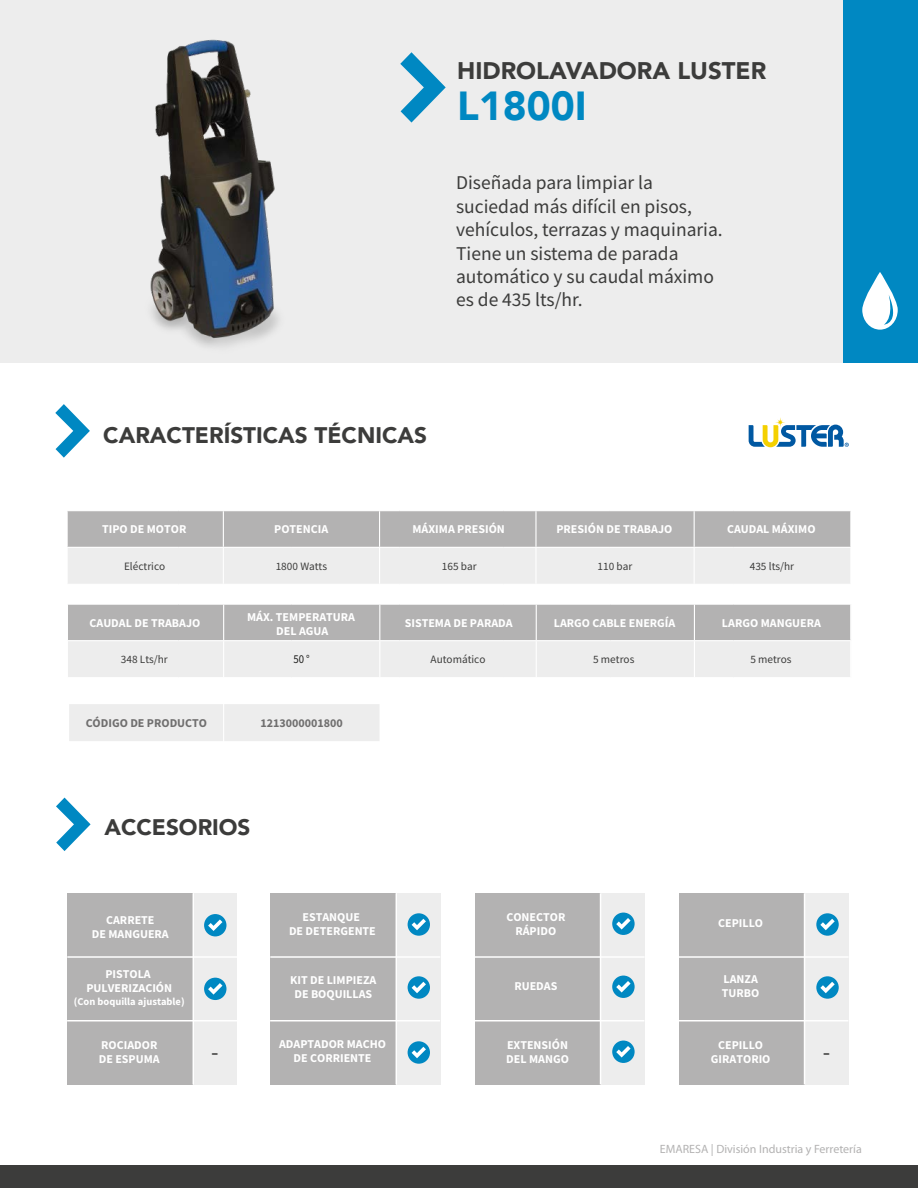
<style>
.page{position:relative;width:918px;height:1188px;background:#fff}
.page>*{position:absolute;margin:0;border:0;box-sizing:border-box;transform-origin:0 0}
.t1{font:900 40.5px "Avenir";color:#0088c2}
.t2{font:900 24px "Avenir";color:#3c3c3b}
.t3{font:24px "Source Sans Pro";color:#3c3c3b}
.t4{font:900 22.5px "Avenir";color:#3c3c3b}
.t5{font:19.5px/23.4px "Source Sans Pro";color:#3c3c3b}
.t6{font:700 12px/14.4px "Source Sans Pro";color:#fff;text-align:center}
.t7{font:12px "Myriad Pro";color:#b3b2b2}
.t8{font:700 12px "Source Sans Pro";color:#706f6f}
.t9{font:12px "Source Sans Pro";color:#1d1d1b;scale:.9 1}
.t10{font:11.25px "Source Sans Pro";color:#3c3c3b}
.t11{font:700 10.5px "Source Sans Pro";color:#fff}
</style>
<div class="page">
<div style="left:0;top:0;width:918px;height:362px;background:#ededed"></div>
<div style="left:0;top:1166px;width:918px;height:22px;background:#3c3c3b"></div>
<div style="left:844px;top:0;width:74px;height:362px;background:#0088c2"></div>
<svg style="left:400px;top:52px;width:46px;height:71px"></svg>
<svg style="left:55px;top:404px;width:35px;height:54px"></svg>
<svg style="left:56px;top:798px;width:35px;height:53px"></svg>
<svg style="left:68px;top:511px;width:782px;height:73px;background:#d0d0d0"></svg>
<hr style="left:223px;top:511px;width:1px;height:36px;background:#fff">
<hr style="left:379px;top:511px;width:1px;height:36px;background:#fff">
<hr style="left:535px;top:511px;width:2px;height:36px;background:#fff">
<hr style="left:694px;top:511px;width:1px;height:36px;background:#fff">
<hr style="left:223px;top:548px;width:1px;height:36px;background:#fff">
<hr style="left:379px;top:548px;width:1px;height:36px;background:#fff">
<hr style="left:535px;top:548px;width:2px;height:36px;background:#fff">
<hr style="left:694px;top:548px;width:1px;height:36px;background:#fff">
<hr style="left:67px;top:547px;width:111px;height:1px;background:#fff">
<hr style="left:178px;top:547px;width:113px;height:1px;background:#fff">
<hr style="left:291px;top:547px;width:108px;height:1px;background:#fff">
<hr style="left:399px;top:547px;width:105px;height:1px;background:#fff">
<hr style="left:504px;top:547px;width:106px;height:1px;background:#fff">
<hr style="left:610px;top:547px;width:123px;height:1px;background:#fff">
<hr style="left:733px;top:547px;width:118px;height:1px;background:#fff">
<svg style="left:68px;top:605px;width:782px;height:72px;background:#d0d0d0"></svg>
<hr style="left:223px;top:605px;width:1px;height:35px;background:#fff">
<hr style="left:379px;top:605px;width:1px;height:35px;background:#fff">
<hr style="left:536px;top:605px;width:1px;height:35px;background:#fff">
<hr style="left:694px;top:605px;width:1px;height:35px;background:#fff">
<hr style="left:223px;top:641px;width:1px;height:36px;background:#fff">
<hr style="left:379px;top:641px;width:1px;height:36px;background:#fff">
<hr style="left:536px;top:641px;width:1px;height:36px;background:#fff">
<hr style="left:694px;top:641px;width:1px;height:36px;background:#fff">
<hr style="left:67px;top:640px;width:112px;height:1px;background:#fff">
<hr style="left:179px;top:640px;width:112px;height:1px;background:#fff">
<hr style="left:291px;top:640px;width:109px;height:1px;background:#fff">
<hr style="left:400px;top:640px;width:104px;height:1px;background:#fff">
<hr style="left:504px;top:640px;width:106px;height:1px;background:#fff">
<hr style="left:610px;top:640px;width:124px;height:1px;background:#fff">
<hr style="left:734px;top:640px;width:118px;height:1px;background:#fff">
<svg style="left:862px;top:272px;width:36px;height:58px"></svg>
<div style="left:67px;top:893px;width:126px;height:192px;background:#b3b2b2"></div>
<div style="left:193px;top:893px;width:44px;height:192px;background:#ededed"></div>
<hr style="left:67px;top:956px;width:170px;height:2px;background:#fff">
<hr style="left:193px;top:893px;width:1px;height:192px;background:#fff">
<hr style="left:67px;top:1020px;width:170px;height:2px;background:#fff">
<div style="left:270px;top:893px;width:126px;height:192px;background:#b3b2b2"></div>
<div style="left:396px;top:893px;width:44px;height:192px;background:#ededed"></div>
<hr style="left:270px;top:956px;width:170px;height:2px;background:#fff">
<hr style="left:396px;top:893px;width:1px;height:192px;background:#fff">
<hr style="left:270px;top:1020px;width:170px;height:2px;background:#fff">
<div style="left:204px;top:914px;width:22px;height:22px;background:#0088c2;border-radius:50%"></div>
<svg style="left:208px;top:919px;width:14px;height:12px"></svg>
<div style="left:408px;top:913px;width:22px;height:23px;background:#0088c2;border-radius:50%"></div>
<svg style="left:412px;top:919px;width:14px;height:11px"></svg>
<div style="left:408px;top:976px;width:22px;height:23px;background:#0088c2;border-radius:50%"></div>
<svg style="left:412px;top:982px;width:14px;height:11px"></svg>
<div style="left:408px;top:1041px;width:22px;height:23px;background:#0088c2;border-radius:50%"></div>
<svg style="left:412px;top:1047px;width:14px;height:11px"></svg>
<div style="left:475px;top:893px;width:126px;height:192px;background:#b3b2b2"></div>
<div style="left:601px;top:893px;width:44px;height:192px;background:#ededed"></div>
<hr style="left:475px;top:956px;width:170px;height:2px;background:#fff">
<hr style="left:600px;top:893px;width:1px;height:192px;background:#fff">
<hr style="left:474px;top:1020px;width:170px;height:2px;background:#fff">
<div style="left:612px;top:913px;width:23px;height:22px;background:#0088c2;border-radius:50%"></div>
<svg style="left:616px;top:918px;width:15px;height:12px"></svg>
<div style="left:612px;top:976px;width:23px;height:22px;background:#0088c2;border-radius:50%"></div>
<svg style="left:616px;top:981px;width:15px;height:12px"></svg>
<div style="left:612px;top:1041px;width:23px;height:22px;background:#0088c2;border-radius:50%"></div>
<svg style="left:616px;top:1046px;width:15px;height:12px"></svg>
<div style="left:679px;top:893px;width:126px;height:192px;background:#b3b2b2"></div>
<div style="left:805px;top:893px;width:44px;height:192px;background:#ededed"></div>
<hr style="left:679px;top:956px;width:170px;height:2px;background:#fff">
<hr style="left:804px;top:893px;width:1px;height:192px;background:#fff">
<hr style="left:678px;top:1020px;width:170px;height:2px;background:#fff">
<svg style="left:816px;top:913px;width:23px;height:23px"></svg>
<svg style="left:820px;top:919px;width:15px;height:11px"></svg>
<svg style="left:816px;top:976px;width:23px;height:23px"></svg>
<svg style="left:820px;top:982px;width:15px;height:11px"></svg>
<div style="left:204px;top:978px;width:22px;height:22px;background:#0088c2;border-radius:50%"></div>
<svg style="left:208px;top:983px;width:14px;height:12px"></svg>
<img style="left:150px;top:39px;width:129px;height:308px">
<svg style="left:749px;top:425px;width:100px;height:22px"></svg>
<svg style="left:772px;top:414px;width:16px;height:16px"></svg>
<svg style="left:776px;top:418px;width:8px;height:8px"></svg>
<div style="left:69px;top:704px;width:310px;height:37px;background:#ededed"></div>
<hr style="left:223px;top:700px;width:1px;height:45px;background:#fff">
<h2 class="t2" style="left:457px;top:50px;width:311px">HIDROLAVADORA LUSTER</h2>
<h1 class="t1" style="left:457px;top:71px;width:131px">L1800I</h1>
<h3 class="t5" style="left:456px;top:171px;width:268px">Diseñada para limpiar la suciedad más difícil en pisos, vehículos, terrazas y maquinaria.<br>Tiene un sistema de parada automático y su caudal máximo es de 435 lts/hr.</h3>
<h3 class="t4" style="left:103px;top:416px;width:325px">CARACTERÍSTICAS TÉCNICAS</h3>
<p class="t6" style="left:102px;top:521px;width:86px">TIPO DE MOTOR</p>
<p class="t6" style="left:274px;top:521px;width:56px">POTENCIA</p>
<p class="t6" style="left:412px;top:521px;width:94px">MÁXIMA PRESIÓN</p>
<p class="t6" style="left:556px;top:521px;width:117px">PRESIÓN DE TRABAJO</p>
<p class="t6" style="left:727px;top:521px;width:90px">CAUDAL MÁXIMO</p>
<p class="t10" style="left:124px;top:559px;width:43px">Eléctrico</p>
<p class="t10" style="left:276px;top:559px;width:53px">1800 Watts</p>
<p class="t10" style="left:442px;top:559px;width:36px">165 bar</p>
<p class="t10" style="left:598px;top:559px;width:36px">110 bar</p>
<p class="t10" style="left:750px;top:559px;width:46px">435 lts/hr</p>
<p class="t6" style="left:89px;top:615px;width:112px">CAUDAL DE TRABAJO</p>
<p class="t6" style="left:247px;top:609px;width:110px">MÁX. TEMPERATURA<br>DEL AGUA</p>
<p class="t10" style="left:121px;top:652px;width:48px">348 Lts/hr</p>
<p class="t9" style="left:293px;top:651px;width:20px">50 °</p>
<p class="t8" style="left:86px;top:715px;width:123px">CÓDIGO DE PRODUCTO</p>
<p class="t8" style="left:260px;top:715px;width:84px">1213000001800</p>
<p class="t6" style="left:405px;top:615px;width:109px">SISTEMA DE PARADA</p>
<p class="t6" style="left:554px;top:615px;width:123px">LARGO CABLE ENERGÍA</p>
<p class="t6" style="left:722px;top:615px;width:101px">LARGO MANGUERA</p>
<p class="t10" style="left:431px;top:652px;width:56px">Automático</p>
<p class="t10" style="left:593px;top:652px;width:43px">5 metros</p>
<p class="t10" style="left:750px;top:652px;width:43px">5 metros</p>
<h3 class="t4" style="left:104px;top:807px;width:148px">ACCESORIOS</h3>
<p class="t6" style="left:92px;top:912px;width:79px">CARRETE<br>DE MANGUERA</p>
<p class="t6" style="left:86px;top:966px;width:87px">PISTOLA<br>PULVERIZACIÓN</p>
<p class="t11" style="left:74px;top:994px;width:112px">(Con boquilla ajustable)</p>
<p class="t6" style="left:99px;top:1037px;width:62px;text-align:left">ROCIADOR<br>DE ESPUMA</p>
<h2 class="t3" style="left:211px;top:1036px;width:9px">-</h2>
<p class="t6" style="left:289px;top:909px;width:88px">ESTANQUE<br>DE DETERGENTE</p>
<p class="t6" style="left:290px;top:972px;width:88px">KIT DE LIMPIEZA<br>DE BOQUILLAS</p>
<p class="t6" style="left:279px;top:1037px;width:108px">ADAPTADOR MACHO<br>DE CORRIENTE</p>
<p class="t6" style="left:506px;top:909px;width:60px">CONECTOR<br>RÁPIDO</p>
<p class="t6" style="left:514px;top:979px;width:45px">RUEDAS</p>
<p class="t6" style="left:506px;top:1037px;width:64px;text-align:left">EXTENSIÓN<br>DEL MANGO</p>
<p class="t6" style="left:718px;top:916px;width:46px">CEPILLO</p>
<p class="t6" style="left:722px;top:972px;width:39px;text-align:left">LANZA<br>TURBO</p>
<p class="t6" style="left:718px;top:1037px;width:46px">CEPILLO</p>
<p class="t6" style="left:711px;top:1052px;width:61px">GIRATORIO</p>
<h2 class="t3" style="left:823px;top:1036px;width:9px">-</h2>
<p class="t7" style="left:660px;top:1142px;width:203px">EMARESA | División Industria y Ferretería</p>
</div>
